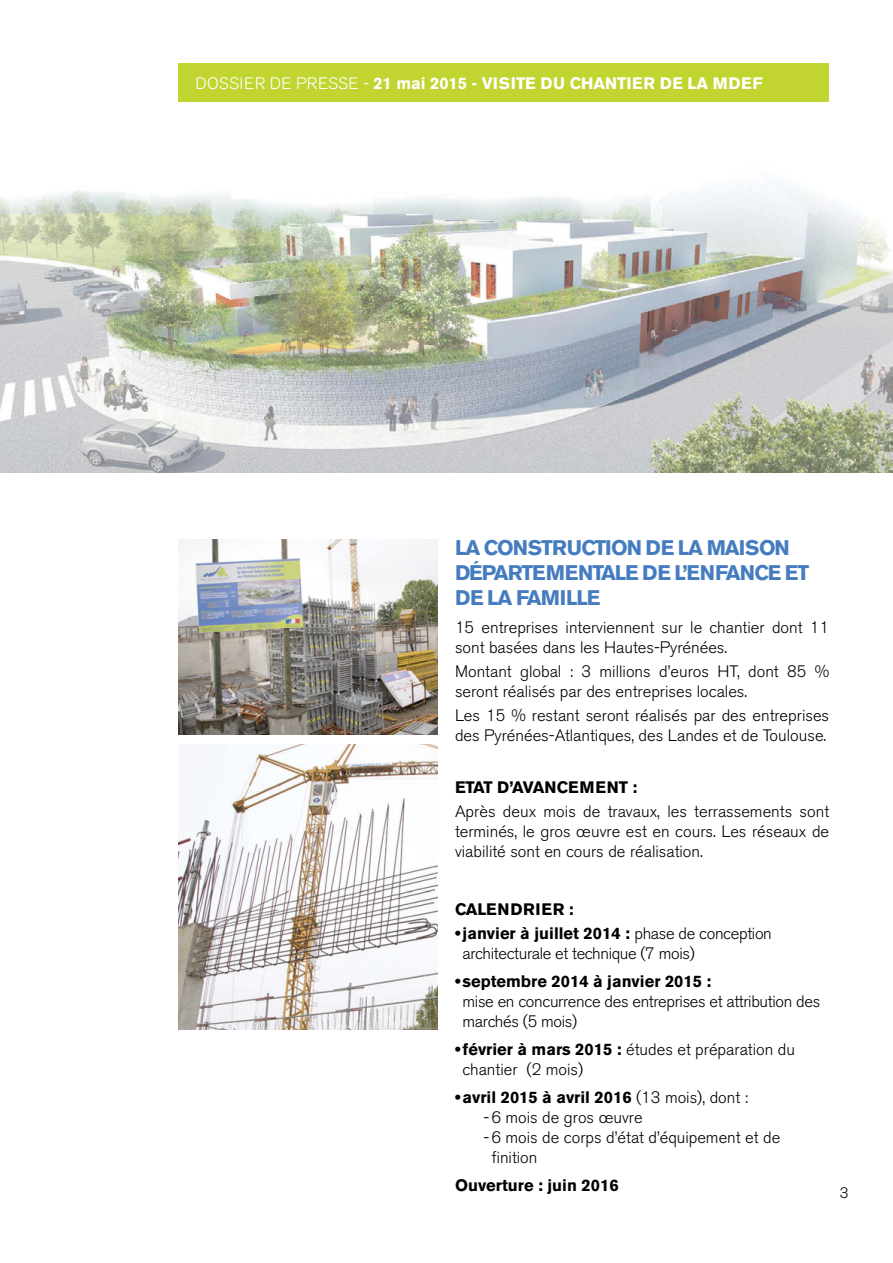
<style>
.page{position:relative;width:893px;height:1263px;background:#fff}
.page>*{position:absolute;margin:0;border:0;box-sizing:border-box;transform-origin:0 0}
.t1{font:700 21px/25.2px "Akzidenz Grotesk BE";letter-spacing:-.05em;color:#457cbf}
.t2{font:300 16.5px/19.8px "Akzidenz Grotesk BE";color:#000}
.t3{font:300 16.5px/19.8px "Akzidenz Grotesk BE";letter-spacing:-.02em;color:#000}
.t4{font:700 16.5px "Akzidenz Grotesk BE";color:#000}
.t5{font:700 16.5px "Akzidenz Grotesk BE";color:#fff}
.t6{font:700 16.5px "Akzidenz Grotesk BE";letter-spacing:.04em;color:#000}
.t7{font:300 15px "Akzidenz Grotesk BE";color:#000}
.s1{font-weight:300}
.s2{font-weight:700}
</style>
<div class="page">
<img style="left:0;top:91px;width:893px;height:381px">
<img style="left:179px;top:744px;width:259px;height:286px">
<img style="left:179px;top:539px;width:259px;height:196px">
<div style="left:179px;top:64px;width:650px;height:38px;background:#c1d42f"></div>
<p class="t5" style="left:196px;top:73px;width:569px"><span class="s1">DOSSIER DE PRESSE -</span> 21 mai 2015 - VISITE DU CHANTIER DE LA MDEF</p>
<p class="t1" style="left:455px;top:535px;width:356px">LA CONSTRUCTION DE LA MAISON<br>DÉPARTEMENTALE DE L’ENFANCE ET<br>DE LA FAMILLE</p>
<p class="t2" style="left:455px;top:618px;width:376px">15 entreprises interviennent sur le chantier dont 11 sont basées dans les Hautes-Pyrénées.</p>
<p class="t2" style="left:455px;top:662px;width:376px">Montant global : 3 millions d’euros HT, dont 85 % seront réalisés par des entreprises locales.</p>
<p class="t2" style="left:455px;top:706px;width:376px">Les 15 % restant seront réalisés par des entreprises des Pyrénées-Atlantiques, des Landes et de Toulouse.</p>
<p class="t4" style="left:455px;top:778px;width:184px">ETAT D’AVANCEMENT :</p>
<p class="t2" style="left:455px;top:802px;width:376px;text-align:justify">Après deux mois de travaux, les terrassements sont terminés, le gros œuvre est en cours. Les réseaux de viabilité sont en cours de réalisation.</p>
<p class="t6" style="left:455px;top:900px;width:120px">CALENDRIER :</p>
<p class="t3" style="left:463px;top:924px;width:311px;text-indent:-8px"><span class="s2">•janvier à juillet 2014 :</span> phase de conception architecturale et technique (7 mois)</p>
<p class="t4" style="left:455px;top:972px;width:258px">•septembre 2014 à janvier 2015 :</p>
<p class="t3" style="left:463px;top:992px;width:359px">mise en concurrence des entreprises et attribution des marchés (5 mois)</p>
<p class="t2" style="left:463px;top:1040px;width:334px;text-indent:-8px"><span class="s2">•février à mars 2015 :</span> études et préparation du chantier (2 mois)</p>
<p class="t4" style="left:455px;top:1088px;width:295px">•avril 2015 à avril 2016 <span class="s1">(13 mois), dont :</span></p>
<p class="t2" style="left:483px;top:1108px;width:161px">-6 mois de gros œuvre</p>
<p class="t2" style="left:483px;top:1127px;width:298px">-6 mois de corps d’état d’équipement et de</p>
<p class="t2" style="left:491px;top:1147px;width:48px">finition</p>
<p class="t4" style="left:455px;top:1175px;width:165px">Ouverture : juin 2016</p>
<p class="t7" style="left:840px;top:1184px;width:10px">3</p>
</div>
